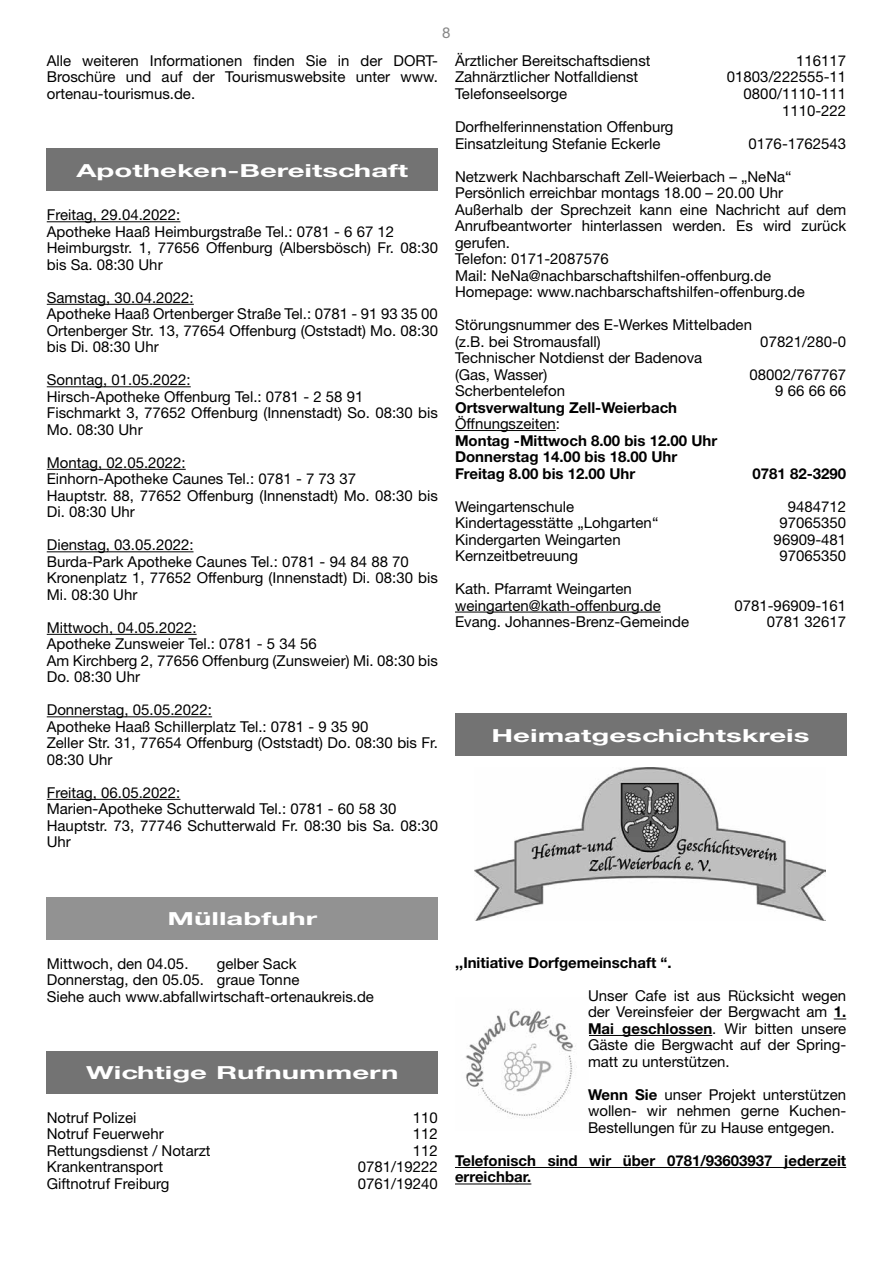
<style>
.page{position:relative;width:893px;height:1263px;background:#fff}
.page>*{position:absolute;margin:0;border:0;box-sizing:border-box;transform-origin:0 0}
.t1{font:700 18px "Helvetica Neue CE";color:#fff;scale:1.63 1}
.t2{font:15px/16.5px "Helvetica Neue LT Std";color:#000}
.t3{font:700 15px/16.5px "Helvetica Neue LT Std";color:#000}
.t4{font:15px "Helvetica Neue LT Std";color:#878787}
.s1{font-weight:700}
</style>
<div class="page">
<hr style="left:47px;top:221px;width:133px;height:1px;background:#000">
<hr style="left:47px;top:304px;width:147px;height:1px;background:#000">
<hr style="left:47px;top:386px;width:144px;height:1px;background:#000">
<hr style="left:47px;top:469px;width:139px;height:1px;background:#000">
<hr style="left:47px;top:551px;width:147px;height:1px;background:#000">
<hr style="left:47px;top:634px;width:150px;height:1px;background:#000">
<hr style="left:47px;top:716px;width:165px;height:1px;background:#000">
<hr style="left:47px;top:799px;width:133px;height:1px;background:#000">
<div style="left:47px;top:148px;width:391px;height:43px;background:#737373"></div>
<div style="left:47px;top:897px;width:391px;height:42px;background:#929292"></div>
<div style="left:47px;top:1051px;width:391px;height:42px;background:#737373"></div>
<hr style="left:455px;top:430px;width:101px;height:1px;background:#000">
<hr style="left:455px;top:612px;width:206px;height:1px;background:#000">
<svg style="left:834px;top:1018px;width:12px;height:1px"></svg>
<hr style="left:588px;top:1035px;width:124px;height:1px;background:#000">
<hr style="left:455px;top:1167px;width:391px;height:1px;background:#000">
<hr style="left:455px;top:1183px;width:76px;height:1px;background:#000">
<div style="left:455px;top:714px;width:391px;height:42px;background:#737373"></div>
<img style="left:475px;top:768px;width:350px;height:152px">
<img style="left:465px;top:1010px;width:112px;height:108px">
<p class="t4" style="left:442px;top:24px;width:10px">8</p>
<p class="t2" style="left:47px;top:52px;width:393px;text-align:justify">Alle weiteren Informationen finden Sie in der DORT-Broschüre und auf der Tourismuswebsite unter www. ortenau-tourismus.de.</p>
<p class="t1" style="left:76px;top:159px;width:205px">Apotheken-Bereitschaft</p>
<p class="t2" style="left:47px;top:206px;width:393px">Freitag, 29.04.2022:<br>Apotheke Haaß Heimburgstraße Tel.: 0781 - 6 67 12<br>Heimburgstr. 1, 77656 Offenburg (Albersbösch) Fr. 08:30 bis Sa. 08:30 Uhr</p>
<p class="t2" style="left:47px;top:289px;width:393px">Samstag, 30.04.2022:<br>Apotheke Haaß Ortenberger Straße Tel.: 0781 - 91 93 35 00<br>Ortenberger Str. 13, 77654 Offenburg (Oststadt) Mo. 08:30 bis Di. 08:30 Uhr</p>
<p class="t2" style="left:47px;top:371px;width:393px">Sonntag, 01.05.2022:<br>Hirsch-Apotheke Offenburg Tel.: 0781 - 2 58 91<br>Fischmarkt 3, 77652 Offenburg (Innenstadt) So. 08:30 bis Mo. 08:30 Uhr</p>
<p class="t2" style="left:47px;top:454px;width:393px">Montag, 02.05.2022:<br>Einhorn-Apotheke Caunes Tel.: 0781 - 7 73 37<br>Hauptstr. 88, 77652 Offenburg (Innenstadt) Mo. 08:30 bis Di. 08:30 Uhr</p>
<p class="t2" style="left:47px;top:536px;width:393px">Dienstag, 03.05.2022:<br>Burda-Park Apotheke Caunes Tel.: 0781 - 94 84 88 70<br>Kronenplatz 1, 77652 Offenburg (Innenstadt) Di. 08:30 bis Mi. 08:30 Uhr</p>
<p class="t2" style="left:47px;top:619px;width:393px">Mittwoch, 04.05.2022:<br>Apotheke Zunsweier Tel.: 0781 - 5 34 56<br>Am Kirchberg 2, 77656 Offenburg (Zunsweier) Mi. 08:30 bis Do. 08:30 Uhr</p>
<p class="t2" style="left:47px;top:701px;width:393px">Donnerstag, 05.05.2022:<br>Apotheke Haaß Schillerplatz Tel.: 0781 - 9 35 90<br>Zeller Str. 31, 77654 Offenburg (Oststadt) Do. 08:30 bis Fr.<br>08:30 Uhr</p>
<p class="t2" style="left:47px;top:784px;width:393px">Freitag, 06.05.2022:<br>Marien-Apotheke Schutterwald Tel.: 0781 - 60 58 30<br>Hauptstr. 73, 77746 Schutterwald Fr. 08:30 bis Sa. 08:30<br>Uhr</p>
<p class="t2" style="left:455px;top:52px;width:197px">Ärztlicher Bereitschaftsdienst</p>
<p class="t2" style="left:796px;top:52px;width:52px">116117</p>
<p class="t2" style="left:455px;top:69px;width:185px">Zahnärztlicher Notfalldienst</p>
<p class="t2" style="left:727px;top:69px;width:121px">01803/222555-11</p>
<p class="t2" style="left:455px;top:85px;width:114px">Telefonseelsorge</p>
<p class="t2" style="left:744px;top:85px;width:104px;text-align:right">0800/1110-111<br>1110-222</p>
<p class="t2" style="left:455px;top:118px;width:220px">Dorfhelferinnenstation Offenburg<br>Einsatzleitung Stefanie Eckerle</p>
<p class="t2" style="left:749px;top:135px;width:99px">0176-1762543</p>
<p class="t2" style="left:455px;top:168px;width:393px">Netzwerk Nachbarschaft Zell-Weierbach – „NeNa“ Persönlich erreichbar montags 18.00 – 20.00 Uhr Außerhalb der Sprechzeit kann eine Nachricht auf dem Anrufbeantworter hinterlassen werden. Es wird zurück gerufen.<br>Telefon: 0171-2087576<br>Mail: NeNa@nachbarschaftshilfen-offenburg.de Homepage: www.nachbarschaftshilfen-offenburg.de</p>
<p class="t2" style="left:455px;top:316px;width:299px">Störungsnummer des E-Werkes Mittelbaden (z.B. bei Stromausfall)</p>
<p class="t2" style="left:760px;top:333px;width:87px">07821/280-0</p>
<p class="t2" style="left:455px;top:349px;width:249px">Technischer Notdienst der Badenova (Gas, Wasser)</p>
<p class="t2" style="left:749px;top:366px;width:98px">08002/767767</p>
<p class="t2" style="left:455px;top:382px;width:112px">Scherbentelefon</p>
<p class="t2" style="left:775px;top:382px;width:72px">9 66 66 66</p>
<p class="t3" style="left:455px;top:399px;width:224px">Ortsverwaltung Zell-Weierbach</p>
<p class="t2" style="left:455px;top:415px;width:107px">Öffnungszeiten:</p>
<p class="t3" style="left:455px;top:432px;width:264px">Montag -Mittwoch 8.00 bis 12.00 Uhr<br>Donnerstag 14.00 bis 18.00 Uhr<br>Freitag 8.00 bis 12.00 Uhr</p>
<p class="t3" style="left:752px;top:465px;width:95px">0781 82-3290</p>
<p class="t2" style="left:455px;top:498px;width:121px">Weingartenschule</p>
<p class="t2" style="left:788px;top:498px;width:60px">9484712</p>
<p class="t2" style="left:455px;top:514px;width:205px">Kindertagesstätte „Lohgarten“</p>
<p class="t2" style="left:779px;top:514px;width:68px">97065350</p>
<p class="t2" style="left:455px;top:531px;width:167px">Kindergarten Weingarten</p>
<p class="t2" style="left:774px;top:531px;width:74px">96909-481</p>
<p class="t2" style="left:455px;top:547px;width:125px">Kernzeitbetreuung</p>
<p class="t2" style="left:779px;top:547px;width:68px">97065350</p>
<p class="t2" style="left:455px;top:580px;width:207px">Kath. Pfarramt Weingarten weingarten@kath-offenburg.de</p>
<p class="t2" style="left:734px;top:597px;width:113px">0781-96909-161</p>
<p class="t2" style="left:455px;top:613px;width:236px">Evang. Johannes-Brenz-Gemeinde</p>
<p class="t2" style="left:767px;top:613px;width:81px">0781 32617</p>
<p class="t1" style="left:492px;top:724px;width:197px">Heimatgeschichtskreis</p>
<p class="t1" style="left:167px;top:907px;width:93px">Müllabfuhr</p>
<p class="t2" style="left:47px;top:955px;width:143px">Mittwoch, den 04.05.</p>
<p class="t2" style="left:47px;top:955px;width:329px;text-indent:170px">gelber Sack<br>Donnerstag, den 05.05. graue Tonne<br>Siehe auch www.abfallwirtschaft-ortenaukreis.de</p>
<p class="t1" style="left:86px;top:1062px;width:193px">Wichtige Rufnummern</p>
<p class="t2" style="left:47px;top:1109px;width:91px">Notruf Polizei</p>
<p class="t2" style="left:413px;top:1109px;width:27px">110</p>
<p class="t2" style="left:47px;top:1126px;width:118px">Notruf Feuerwehr</p>
<p class="t2" style="left:413px;top:1126px;width:27px">112</p>
<p class="t2" style="left:47px;top:1142px;width:165px">Rettungsdienst / Notarzt</p>
<p class="t2" style="left:413px;top:1142px;width:27px">112</p>
<p class="t2" style="left:47px;top:1159px;width:118px">Krankentransport</p>
<p class="t2" style="left:358px;top:1159px;width:82px">0781/19222</p>
<p class="t2" style="left:47px;top:1175px;width:124px">Giftnotruf Freiburg</p>
<p class="t2" style="left:358px;top:1175px;width:82px">0761/19240</p>
<p class="t3" style="left:455px;top:954px;width:218px">,,Initiative Dorfgemeinschaft “.</p>
<p class="t2" style="left:588px;top:987px;width:260px;text-align:justify">Unser Cafe ist aus Rücksicht wegen der Vereinsfeier der Bergwacht am <span class="s1">1.<br>Mai geschlossen</span>. Wir bitten unsere Gäste die Bergwacht auf der Spring&shy;matt zu unterstützen.</p>
<p class="t2" style="left:588px;top:1086px;width:260px;text-align:justify"><span class="s1">Wenn Sie</span> unser Projekt unterstützen wollen- wir nehmen gerne Kuchen-Bestellungen für zu Hause entgegen.</p>
<p class="t3" style="left:455px;top:1152px;width:393px">Telefonisch sind wir über 0781/93603937 jederzeit erreichbar.</p>
</div>
